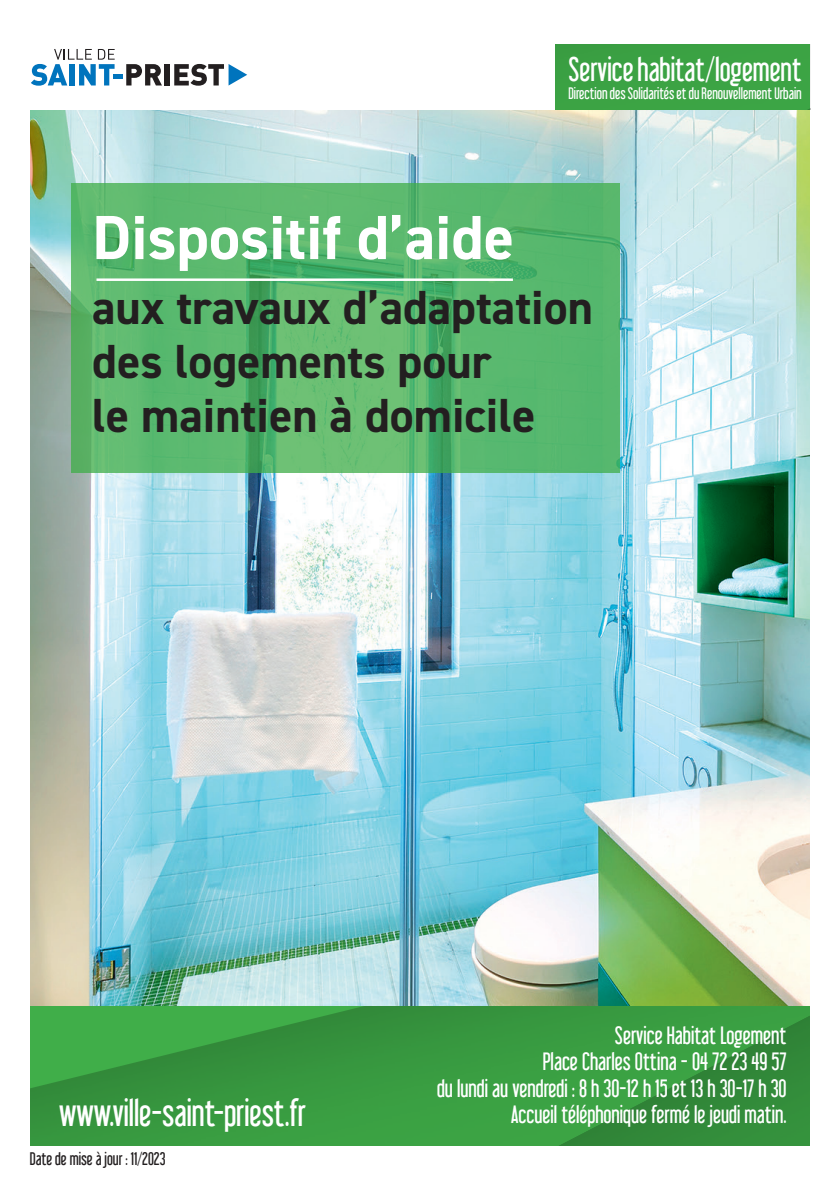
<style>
.page{position:relative;width:840px;height:1191px;background:#fff}
.page>*{position:absolute;margin:0;border:0;box-sizing:border-box;transform-origin:0 0}
.t1{font:700 62.4px "DIN2014";color:#fff}
.t2{font:700 48px/54px "DIN2014";color:#231f20}
.t3{font:33.8px "Libel Suit";color:#fff}
.t4{font:30px "Libel Suit";color:#fff}
.t5{font:22px/26.4px "Libel Suit";color:#fff;text-align:right}
.t6{font:16px "Libel Suit";color:#231f20}
.t7{font:14.6px "Libel Suit";color:#fff}
</style>
<div class="page">
<img style="left:30px;top:110px;width:779px;height:896px">
<svg style="left:30px;top:1006px;width:779px;height:139px;background:#389940"></svg>
<div style="left:113px;top:74px;width:9px;height:5px;background:#0074bd"></div>
<svg style="left:126px;top:64px;width:36px;height:21px"></svg>
<div style="left:164px;top:64px;width:6px;height:21px;background:#231f20"></div>
<svg style="left:174px;top:64px;width:73px;height:22px"></svg>
<svg style="left:31px;top:49px;width:84px;height:37px"></svg>
<div style="left:555px;top:45px;width:254px;height:65px;background:#3ca344"></div>
<svg style="left:71px;top:183px;width:548px;height:289px;background:#5ab86e"></svg>
<hr style="left:96px;top:278px;width:416px;height:3px;background:#fff">
<h3 class="t4" style="left:568px;top:51px;width:234px">Service habitat/logement</h3>
<p class="t7" style="left:568px;top:84px;width:234px">Direction des Solidarités et du Renouvellement Urbain</p>
<h1 class="t1" style="left:92px;top:196px;width:423px">Dispositif d’aide</h1>
<h2 class="t2" style="left:92px;top:280px;width:502px">aux travaux d’adaptation des logements pour<br>le maintien à domicile</h2>
<h3 class="t3" style="left:59px;top:1092px;width:248px">www.ville-saint-priest.fr</h3>
<p class="t6" style="left:30px;top:1149px;width:137px">Date de mise à jour : 11/2023</p>
<p class="t5" style="left:437px;top:1022px;width:351px">Service Habitat Logement<br>Place Charles Ottina - 04 72 23 49 57<br>du lundi au vendredi : 8 h 30-12 h 15 et 13 h 30-17 h 30<br>Accueil téléphonique fermé le jeudi matin.</p>
</div>
